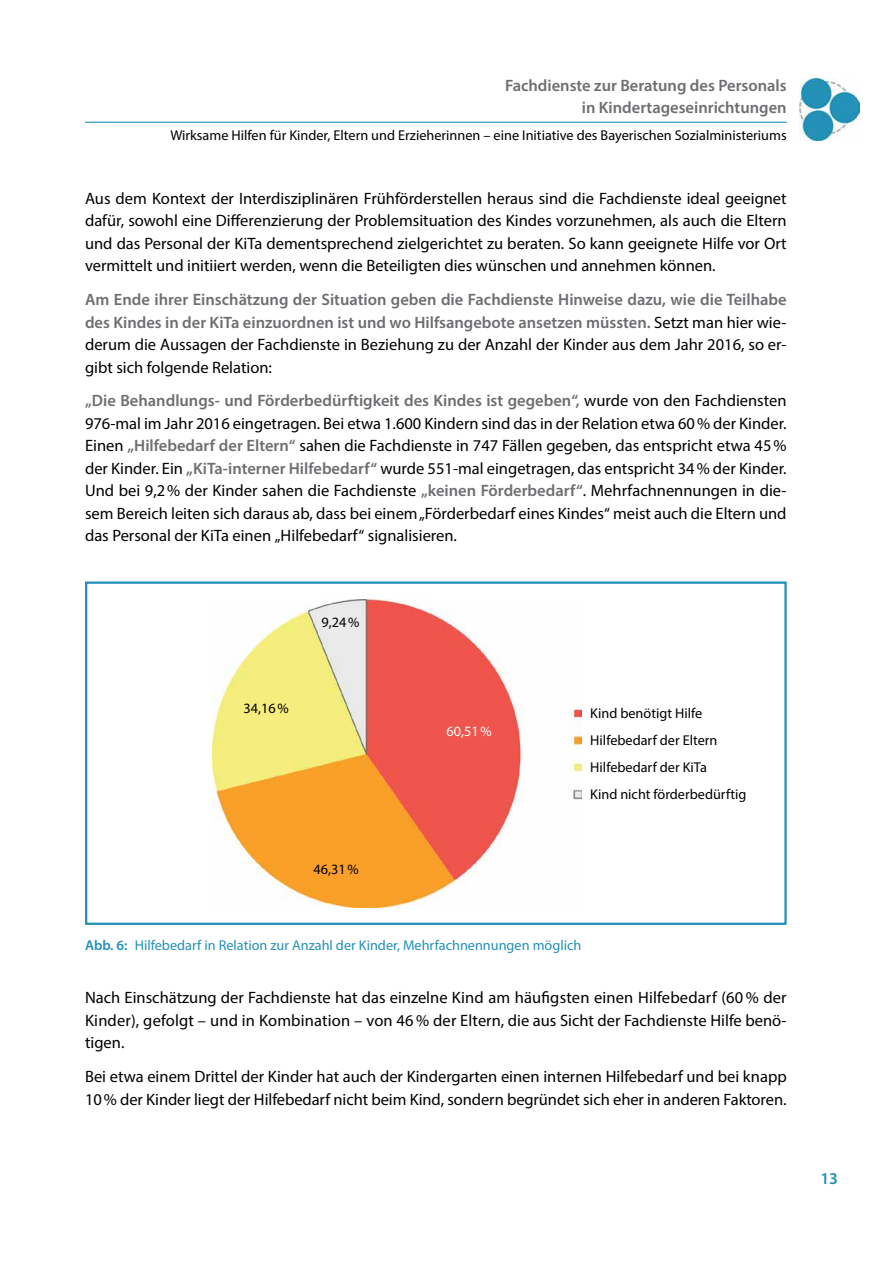
<style>
.page{position:relative;width:893px;height:1263px;background:#fff}
.page>*{position:absolute;margin:0;border:0;box-sizing:border-box;transform-origin:0 0}
.t1{font:16.5px/22.5px "Myriad Pro";color:#000;text-align:justify}
.t2{font:600 16.5px/22.5px "Myriad Pro";color:#6d6e71;text-align:right}
.t3{font:600 16.5px "Myriad Pro";color:#2390b7}
.t4{font:14.25px/27px "Myriad Pro";color:#000}
.t5{font:14.25px "Myriad Pro";color:#2390b7}
.t6{font:14.25px "Myriad Pro";color:#fff}
.s1{font-weight:400;color:#000}
.s2{font-weight:600;color:#6d6e71}
.s3{font-weight:600}
</style>
<div class="page">
<hr style="left:85px;top:122px;width:702px;height:1px;background:#2390b7">
<img style="left:799px;top:79px;width:60px;height:61px">
<img style="left:213px;top:600px;width:369px;height:308px">
<div style="left:85px;top:581px;width:702px;height:344px;border:2px solid #2390b7"></div>
<p class="t2" style="left:505px;top:73px;width:283px">Fachdienste zur Beratung des Personals in Kindertageseinrichtungen</p>
<p class="t4" style="left:170px;top:122px;width:618px">Wirksame Hilfen für Kinder, Eltern und Erzieherinnen – eine Initiative des Bayerischen Sozialministeriums</p>
<p class="t1" style="left:85px;top:187px;width:703px">Aus dem Kontext der Interdisziplinären Frühförderstellen heraus sind die Fachdienste ideal geeignet dafür, sowohl eine Differenzierung der Problemsituation des Kindes vorzunehmen, als auch die Eltern und das Personal der KiTa dementsprechend zielgerichtet zu beraten. So kann geeignete Hilfe vor Ort vermittelt und initiiert werden, wenn die Beteiligten dies wünschen und annehmen können.</p>
<p class="t2" style="left:85px;top:288px;width:703px;text-align:justify">Am Ende ihrer Einschätzung der Situation geben die Fachdienste Hinweise dazu, wie die Teilhabe des Kindes in der KiTa einzuordnen ist und wo Hilfsangebote ansetzen müssten. <span class="s1">Setzt man hier wie&shy;derum die Aussagen der Fachdienste in Beziehung zu der Anzahl der Kinder aus dem Jahr 2016, so er&shy;gibt sich folgende Relation:</span></p>
<p class="t1" style="left:85px;top:389px;width:703px"><span class="s2">„Die Behandlungs- und Förderbedürftigkeit des Kindes ist gegeben“,</span> wurde von den Fachdiensten 976-mal im Jahr 2016 eingetragen. Bei etwa 1.600 Kindern sind das in der Relation etwa 60% der Kinder.<br>Einen <span class="s2">„Hilfebedarf der Eltern“</span> sahen die Fachdienste in 747 Fällen gegeben, das entspricht etwa 45% der Kinder. Ein <span class="s2">„KiTa-interner Hilfebedarf“</span> wurde 551-mal eingetragen, das entspricht 34% der Kinder.<br>Und bei 9,2% der Kinder sahen die Fachdienste <span class="s2">„keinen Förderbedarf“</span>. Mehrfachnennungen in die&shy;sem Bereich leiten sich daraus ab, dass bei einem „Förderbedarf eines Kindes“ meist auch die Eltern und das Personal der KiTa einen „Hilfebedarf“ signalisieren.</p>
<p class="t4" style="left:321px;top:609px;width:39px">9,24%</p>
<p class="t4" style="left:244px;top:694px;width:47px">34,16%</p>
<p class="t4" style="left:314px;top:855px;width:47px">46,31%</p>
<p class="t6" style="left:446px;top:723px;width:47px">60,51%</p>
<p class="t4" style="left:590px;top:700px;width:158px">Kind benötigt Hilfe<br>Hilfebedarf der Eltern<br>Hilfebedarf der KiTa<br>Kind nicht förderbedürftig</p>
<p class="t5" style="left:85px;top:937px;width:498px"><span class="s3">Abb. 6:</span> Hilfebedarf in Relation zur Anzahl der Kinder, Mehrfachnennungen möglich</p>
<p class="t1" style="left:85px;top:986px;width:703px">Nach Einschätzung der Fachdienste hat das einzelne Kind am häufigsten einen Hilfebedarf (60% der Kinder), gefolgt – und in Kombination – von 46% der Eltern, die aus Sicht der Fachdienste Hilfe benö&shy;tigen.</p>
<p class="t1" style="left:85px;top:1065px;width:703px">Bei etwa einem Drittel der Kinder hat auch der Kindergarten einen internen Hilfebedarf und bei knapp<br>10% der Kinder liegt der Hilfebedarf nicht beim Kind, sondern begründet sich eher in anderen Faktoren.</p>
<p class="t3" style="left:820px;top:1168px;width:19px">13</p>
</div>
